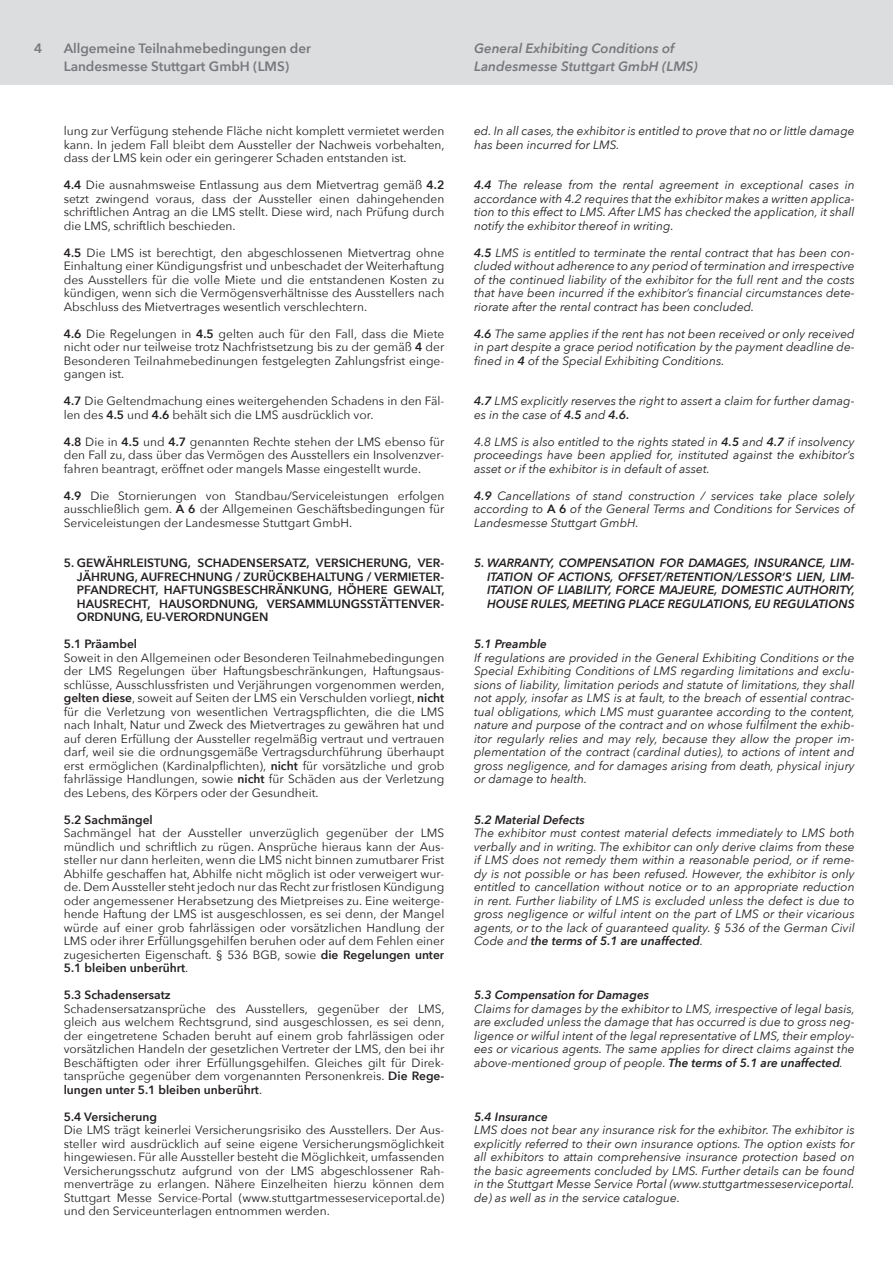
<style>
.page{position:relative;width:893px;height:1263px;background:#fff}
.page>*{position:absolute;margin:0;border:0;box-sizing:border-box;transform-origin:0 0}
.t1{font:600 13.5px/18px "Avenir Next";letter-spacing:-.005em;color:#76787b}
.t2{font:italic 600 13.5px/18px "Avenir Next";letter-spacing:-.005em;color:#76787b}
.t3{font:12px/13.5px "Avenir Next";color:#231f20;text-align:justify}
.t4{font:italic 12px/13.5px "Avenir Next";color:#231f20;text-align:justify}
.t5{font:600 12px/13.5px "Avenir Next";color:#231f20;text-align:justify}
.t6{font:italic 600 12px/13.5px "Avenir Next";color:#231f20;text-align:justify}
.s1{font-weight:600}
.s2{font-weight:600;font-style:normal}
</style>
<div class="page">
<div style="left:0;top:0;width:893px;height:85px;background:#dcdddf"></div>
<p class="t1" style="left:34px;top:39px;width:10px">4</p>
<p class="t1" style="left:64px;top:39px;width:249px">Allgemeine Teilnahmebedingungen der<br>Landesmesse Stuttgart GmbH (LMS)</p>
<p class="t2" style="left:474px;top:39px;width:225px">General Exhibiting Conditions of<br>Landesmesse Stuttgart GmbH (LMS)</p>
<p class="t3" style="left:64px;top:124px;width:382px">lung zur Verfügung stehende Fläche nicht komplett vermietet werden kann. In jedem Fall bleibt dem Aussteller der Nachweis vorbehalten, dass der LMS kein oder ein geringerer Schaden entstanden ist.</p>
<p class="t3" style="left:64px;top:178px;width:382px"><span class="s1">4.4</span> Die ausnahmsweise Entlassung aus dem Mietvertrag gemäß <span class="s1">4.2 </span>setzt zwingend voraus, dass der Aussteller einen dahingehenden schriftlichen Antrag an die LMS stellt. Diese wird, nach Prüfung durch die LMS, schriftlich beschieden.</p>
<p class="t3" style="left:64px;top:245px;width:382px"><span class="s1">4.5</span> Die LMS ist berechtigt, den abgeschlossenen Mietvertrag ohne Einhaltung einer Kündigungsfrist und unbeschadet der Weiterhaftung des Ausstellers für die volle Miete und die entstandenen Kosten zu kündigen, wenn sich die Vermögensverhältnisse des Ausstellers nach Abschluss des Mietvertrages wesentlich verschlechtern.</p>
<p class="t3" style="left:64px;top:326px;width:382px"><span class="s1">4.6</span> Die Regelungen in <span class="s1">4.5</span> gelten auch für den Fall, dass die Miete nicht oder nur teilweise trotz Nachfristsetzung bis zu der gemäß <span class="s1">4</span> der Besonderen Teilnahmebedinungen festgelegten Zahlungsfrist einge&shy;gangen ist.</p>
<p class="t3" style="left:64px;top:394px;width:382px"><span class="s1">4.7</span> Die Geltendmachung eines weitergehenden Schadens in den Fäl&shy;len des <span class="s1">4.5</span> und <span class="s1">4.6</span> behält sich die LMS ausdrücklich vor.</p>
<p class="t3" style="left:64px;top:434px;width:382px"><span class="s1">4.8</span> Die in <span class="s1">4.5</span> und <span class="s1">4.7</span> genannten Rechte stehen der LMS ebenso für den Fall zu, dass über das Vermögen des Ausstellers ein Insolvenzver&shy;fahren beantragt, eröffnet oder mangels Masse eingestellt wurde.</p>
<p class="t3" style="left:64px;top:488px;width:382px"><span class="s1">4.9</span> Die Stornierungen von Standbau/Serviceleistungen erfolgen ausschließlich gem. <span class="s1">A 6</span> der Allgemeinen Geschäftsbedingungen für Serviceleistungen der Landesmesse Stuttgart GmbH.</p>
<p class="t5" style="left:77px;top:556px;width:369px;text-indent:-13px">5. GEWÄHRLEISTUNG, SCHADENSERSATZ, VERSICHERUNG, VER-JÄHRUNG, AUFRECHNUNG / ZURÜCKBEHALTUNG / VERMIETER-PFANDRECHT, HAFTUNGSBESCHRÄNKUNG, HÖHERE GEWALT, HAUSRECHT, HAUSORDNUNG, VERSAMMLUNGSSTÄTTENVER-ORDNUNG, EU-VERORDNUNGEN</p>
<p class="t5" style="left:64px;top:637px;width:75px">5.1 Präambel</p>
<p class="t3" style="left:64px;top:650px;width:382px">Soweit in den Allgemeinen oder Besonderen Teilnahmebedingungen der LMS Regelungen über Haftungsbeschränkungen, Haftungsaus&shy;schlüsse, Ausschlussfristen und Verjährungen vorgenommen werden, <span class="s1">gelten diese</span>, soweit auf Seiten der LMS ein Verschulden vorliegt, <span class="s1">nicht </span>für die Verletzung von wesentlichen Vertragspflichten, die die LMS nach Inhalt, Natur und Zweck des Mietvertrages zu gewähren hat und auf deren Erfüllung der Aussteller regelmäßig vertraut und vertrauen darf, weil sie die ordnungsgemäße Vertragsdurchführung überhaupt erst ermöglichen (Kardinalpflichten), <span class="s1">nicht</span> für vorsätzliche und grob fahrlässige Handlungen, sowie <span class="s1">nicht</span> für Schäden aus der Verletzung des Lebens, des Körpers oder der Gesundheit.</p>
<p class="t5" style="left:64px;top:812px;width:91px">5.2 Sachmängel</p>
<p class="t3" style="left:64px;top:826px;width:382px">Sachmängel hat der Aussteller unverzüglich gegenüber der LMS mündlich und schriftlich zu rügen. Ansprüche hieraus kann der Aus&shy;steller nur dann herleiten, wenn die LMS nicht binnen zumutbarer Frist Abhilfe geschaffen hat, Abhilfe nicht möglich ist oder verweigert wur&shy;de. Dem Aussteller steht jedoch nur das Recht zur fristlosen Kündigung oder angemessener Herabsetzung des Mietpreises zu. Eine weiterge&shy;hende Haftung der LMS ist ausgeschlossen, es sei denn, der Mangel würde auf einer grob fahrlässigen oder vorsätzlichen Handlung der LMS oder ihrer Erfüllungsgehilfen beruhen oder auf dem Fehlen einer zugesicherten Eigenschaft. § 536 BGB, sowie <span class="s1">die Regelungen unter 5.1 bleiben unberührt</span>.</p>
<p class="t5" style="left:64px;top:988px;width:108px">5.3 Schadensersatz</p>
<p class="t3" style="left:64px;top:1001px;width:382px">Schadensersatzansprüche des Ausstellers, gegenüber der LMS, gleich aus welchem Rechtsgrund, sind ausgeschlossen, es sei denn, der eingetretene Schaden beruht auf einem grob fahrlässigen oder vorsätzlichen Handeln der gesetzlichen Vertreter der LMS, den bei ihr Beschäftigten oder ihrer Erfüllungsgehilfen. Gleiches gilt für Direk&shy;tansprüche gegenüber dem vorgenannten Personenkreis. <span class="s1">Die Rege&shy;lungen unter 5.1 bleiben unberührt</span>.</p>
<p class="t5" style="left:64px;top:1109px;width:95px">5.4 Versicherung</p>
<p class="t3" style="left:64px;top:1123px;width:382px">Die LMS trägt keinerlei Versicherungsrisiko des Ausstellers. Der Aus&shy;steller wird ausdrücklich auf seine eigene Versicherungsmöglichkeit hingewiesen. Für alle Aussteller besteht die Möglichkeit, umfassenden Versicherungsschutz aufgrund von der LMS abgeschlossener Rah&shy;menverträge zu erlangen. Nähere Einzelheiten hierzu können dem Stuttgart Messe Service-Portal (www.stuttgartmesseserviceportal.de) und den Serviceunterlagen entnommen werden.</p>
<p class="t4" style="left:474px;top:124px;width:382px">ed. In all cases, the exhibitor is entitled to prove that no or little damage has been incurred for LMS.</p>
<p class="t4" style="left:474px;top:178px;width:382px"><span class="s1">4.4</span> The release from the rental agreement in exceptional cases in accordance with 4.2 requires that the exhibitor makes a written applica&shy;tion to this effect to LMS. After LMS has checked the application, it shall notify the exhibitor thereof in writing.</p>
<p class="t4" style="left:474px;top:245px;width:382px"><span class="s1">4.5</span> LMS is entitled to terminate the rental contract that has been con&shy;cluded without adherence to any period of termination and irrespective of the continued liability of the exhibitor for the full rent and the costs that have been incurred if the exhibitor’s financial circumstances dete&shy;riorate after the rental contract has been concluded.</p>
<p class="t4" style="left:474px;top:326px;width:382px"><span class="s1">4.6</span> The same applies if the rent has not been received or only received in part despite a grace period notification by the payment deadline de&shy;fined in <span class="s1">4</span> of the Special Exhibiting Conditions.</p>
<p class="t4" style="left:474px;top:394px;width:382px"><span class="s1">4.7</span> LMS explicitly reserves the right to assert a claim for further damag&shy;es in the case of <span class="s1">4.5</span> and <span class="s1">4.6.</span></p>
<p class="t4" style="left:474px;top:434px;width:382px">4.8 LMS is also entitled to the rights stated in <span class="s1">4.5</span> and <span class="s1">4.7</span> if insolvency proceedings have been applied for, instituted against the exhibitor’s asset or if the exhibitor is in default of asset.</p>
<p class="t4" style="left:474px;top:488px;width:382px"><span class="s1">4.9</span> Cancellations of stand construction / services take place solely according to <span class="s2">A 6</span> of the General Terms and Conditions for Services of Landesmesse Stuttgart GmbH.</p>
<p class="t6" style="left:487px;top:556px;width:369px;text-indent:-13px">5. WARRANTY, COMPENSATION FOR DAMAGES, INSURANCE, LIM-ITATION OF ACTIONS, OFFSET/RETENTION/LESSOR’S LIEN, LIM-ITATION OF LIABILITY, FORCE MAJEURE, DOMESTIC AUTHORITY, HOUSE RULES, MEETING PLACE REGULATIONS, EU REGULATIONS</p>
<p class="t6" style="left:474px;top:637px;width:74px">5.1 Preamble</p>
<p class="t4" style="left:474px;top:650px;width:382px">If regulations are provided in the General Exhibiting Conditions or the Special Exhibiting Conditions of LMS regarding limitations and exclu&shy;sions of liability, limitation periods and statute of limitations, they shall not apply, insofar as LMS is at fault, to the breach of essential contrac&shy;tual obligations, which LMS must guarantee according to the content, nature and purpose of the contract and on whose fulfilment the exhib&shy;itor regularly relies and may rely, because they allow the proper im&shy;plementation of the contract (cardinal duties), to actions of intent and gross negligence, and for damages arising from death, physical injury or damage to health.</p>
<p class="t6" style="left:474px;top:812px;width:112px">5.2 Material Defects</p>
<p class="t4" style="left:474px;top:826px;width:382px">The exhibitor must contest material defects immediately to LMS both verbally and in writing. The exhibitor can only derive claims from these if LMS does not remedy them within a reasonable period, or if reme&shy;dy is not possible or has been refused. However, the exhibitor is only entitled to cancellation without notice or to an appropriate reduction in rent. Further liability of LMS is excluded unless the defect is due to gross negligence or wilful intent on the part of LMS or their vicarious agents, or to the lack of guaranteed quality. § 536 of the German Civil Code and <span class="s1">the terms of 5.1 are unaffected</span>.</p>
<p class="t6" style="left:474px;top:988px;width:176px">5.3 Compensation for Damages</p>
<p class="t4" style="left:474px;top:1001px;width:382px">Claims for damages by the exhibitor to LMS, irrespective of legal basis, are excluded unless the damage that has occurred is due to gross neg&shy;ligence or wilful intent of the legal representative of LMS, their employ&shy;ees or vicarious agents. The same applies for direct claims against the above-mentioned group of people. <span class="s1">The terms of 5.1 are unaffected</span>.</p>
<p class="t6" style="left:474px;top:1109px;width:75px">5.4 Insurance</p>
<p class="t4" style="left:474px;top:1123px;width:382px">LMS does not bear any insurance risk for the exhibitor. The exhibitor is explicitly referred to their own insurance options. The option exists for all exhibitors to attain comprehensive insurance protection based on the basic agreements concluded by LMS. Further details can be found in the Stuttgart Messe Service Portal (www.stuttgartmesseserviceportal. de) as well as in the service catalogue.</p>
</div>
